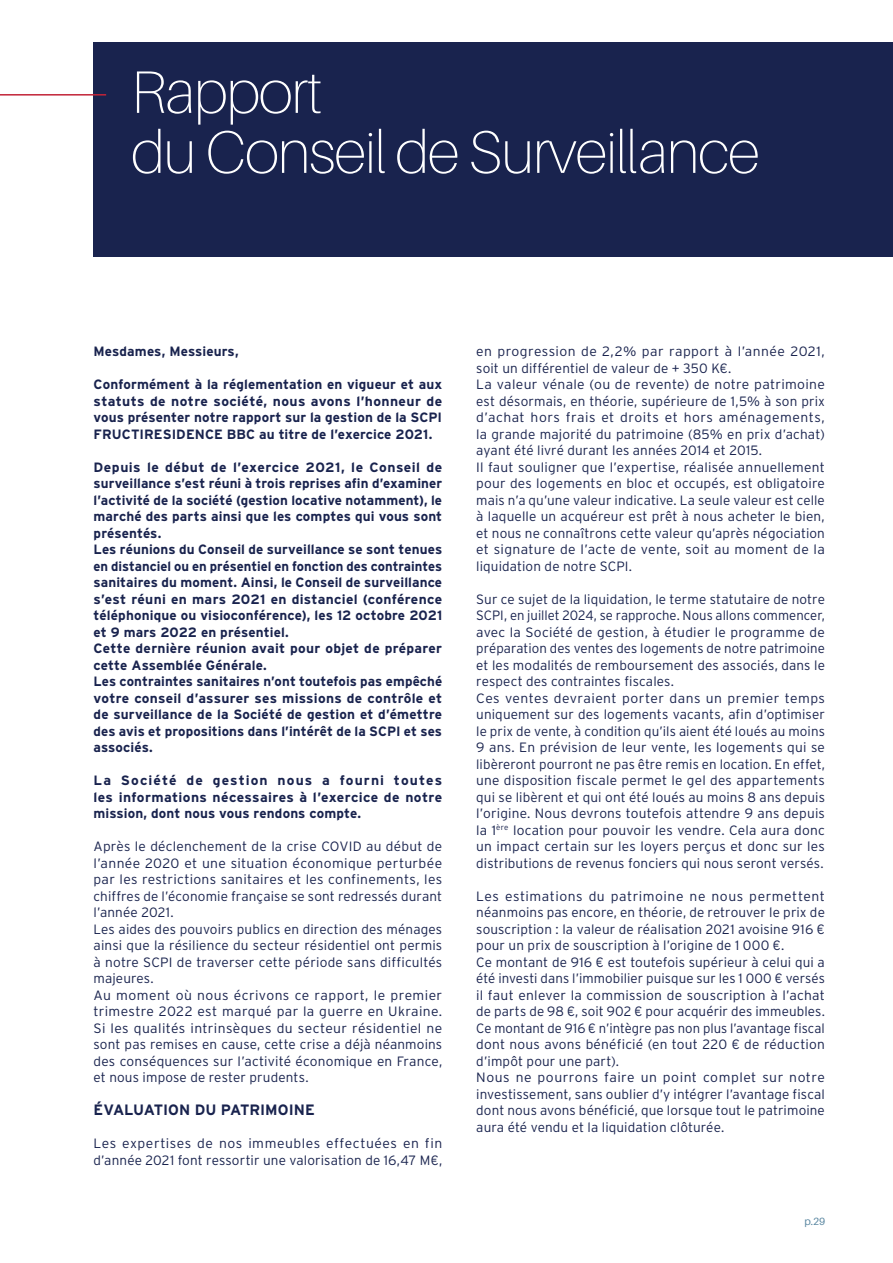
<style>
.page{position:relative;width:893px;height:1263px;background:#fff}
.page>*{position:absolute;margin:0;border:0;box-sizing:border-box;transform-origin:0 0}
.t1{font:100 60px/60px "Aileron";letter-spacing:-.02em;color:#fff}
.t2{font:700 15px "Interstate";letter-spacing:-.005em;color:#19234e}
.t3{font:300 13.5px/16.5px "Interstate";letter-spacing:.01em;color:#19234e}
.t4{font:700 13.5px/16.5px "Interstate";letter-spacing:.01em;color:#19234e;text-align:justify}
.t5{font:10.5px "Aileron";color:#5c88a2}
</style>
<div class="page">
<div style="left:94px;top:43px;width:799px;height:214px;background:#19234e"></div>
<hr style="left:0;top:94px;width:106px;height:2px;background:#c22338">
<h1 class="t1" style="left:131px;top:63px;width:630px">Rapport<br>du Conseil de Surveillance</h1>
<p class="t4" style="left:94px;top:343px;width:147px">Mesdames, Messieurs,</p>
<p class="t4" style="left:94px;top:376px;width:350px">Conformément à la réglementation en vigueur et aux statuts de notre société, nous avons l’honneur de vous présenter notre rapport sur la gestion de la SCPI FRUCTIRESIDENCE BBC au titre de l’exercice 2021.</p>
<p class="t4" style="left:94px;top:458px;width:350px;text-align:left">Depuis le début de l’exercice 2021, le Conseil de surveillance s’est réuni à trois reprises afin d’examiner l’activité de la société (gestion locative notamment), le marché des parts ainsi que les comptes qui vous sont présentés.<br>Les réunions du Conseil de surveillance se sont tenues en distanciel ou en présentiel en fonction des contraintes sanitaires du moment. Ainsi, le Conseil de surveillance s’est réuni en mars 2021 en distanciel (conférence téléphonique ou visioconférence), les 12 octobre 2021 et 9 mars 2022 en présentiel.<br>Cette dernière réunion avait pour objet de préparer cette Assemblée Générale.<br>Les contraintes sanitaires n’ont toutefois pas empêché votre conseil d’assurer ses missions de contrôle et de surveillance de la Société de gestion et d’émettre des avis et propositions dans l’intérêt de la SCPI et ses associés.</p>
<p class="t4" style="left:94px;top:772px;width:350px">La Société de gestion nous a fourni toutes les informations nécessaires à l’exercice de notre mission, dont nous vous rendons compte.</p>
<p class="t3" style="left:94px;top:838px;width:350px">Après le déclenchement de la crise COVID au début de l’année 2020 et une situation économique perturbée par les restrictions sanitaires et les confinements, les chiffres de l’économie française se sont redressés durant l’année 2021.<br>Les aides des pouvoirs publics en direction des ménages ainsi que la résilience du secteur résidentiel ont permis à notre SCPI de traverser cette période sans difficultés majeures.<br>Au moment où nous écrivons ce rapport, le premier trimestre 2022 est marqué par la guerre en Ukraine.<br>Si les qualités intrinsèques du secteur résidentiel ne sont pas remises en cause, cette crise a déjà néanmoins des conséquences sur l’activité économique en France, et nous impose de rester prudents.</p>
<p class="t2" style="left:94px;top:1101px;width:223px">ÉVALUATION DU PATRIMOINE</p>
<p class="t3" style="left:94px;top:1135px;width:350px">Les expertises de nos immeubles effectuées en fin d’année 2021 font ressortir une valorisation de 16,47 M€,</p>
<p class="t3" style="left:476px;top:343px;width:350px">en progression de 2,2% par rapport à l’année 2021, soit un différentiel de valeur de + 350 K€.<br>La valeur vénale (ou de revente) de notre patrimoine est désormais, en théorie, supérieure de 1,5% à son prix d’achat hors frais et droits et hors aménagements, la grande majorité du patrimoine (85% en prix d’achat) ayant été livré durant les années 2014 et 2015.<br>Il faut souligner que l’expertise, réalisée annuellement pour des logements en bloc et occupés, est obligatoire mais n’a qu’une valeur indicative. La seule valeur est celle à laquelle un acquéreur est prêt à nous acheter le bien, et nous ne connaîtrons cette valeur qu’après négociation et signature de l’acte de vente, soit au moment de la liquidation de notre SCPI.</p>
<p class="t3" style="left:476px;top:590px;width:350px">Sur ce sujet de la liquidation, le terme statutaire de notre SCPI, en juillet 2024, se rapproche. Nous allons commencer, avec la Société de gestion, à étudier le programme de préparation des ventes des logements de notre patrimoine et les modalités de remboursement des associés, dans le respect des contraintes fiscales.<br>Ces ventes devraient porter dans un premier temps uniquement sur des logements vacants, afin d’optimiser le prix de vente, à condition qu’ils aient été loués au moins 9 ans. En prévision de leur vente, les logements qui se libèreront pourront ne pas être remis en location. En effet, une disposition fiscale permet le gel des appartements qui se libèrent et qui ont été loués au moins 8 ans depuis l’origine. Nous devrons toutefois attendre 9 ans depuis la 1<sup>ère</sup> location pour pouvoir les vendre. Cela aura donc un impact certain sur les loyers perçus et donc sur les distributions de revenus fonciers qui nous seront versés.</p>
<p class="t3" style="left:476px;top:887px;width:350px">Les estimations du patrimoine ne nous permettent néanmoins pas encore, en théorie, de retrouver le prix de souscription : la valeur de réalisation 2021 avoisine 916 € pour un prix de souscription à l’origine de 1 000 €.<br>Ce montant de 916 € est toutefois supérieur à celui qui a été investi dans l’immobilier puisque sur les 1 000 € versés il faut enlever la commission de souscription à l’achat de parts de 98 €, soit 902 € pour acquérir des immeubles.<br>Ce montant de 916 € n’intègre pas non plus l’avantage fiscal dont nous avons bénéficié (en tout 220 € de réduction d’impôt pour une part).<br>Nous ne pourrons faire un point complet sur notre investissement, sans oublier d’y intégrer l’avantage fiscal dont nous avons bénéficié, que lorsque tout le patrimoine aura été vendu et la liquidation clôturée.</p>
<p class="t5" style="left:804px;top:1215px;width:22px">p.29</p>
</div>
